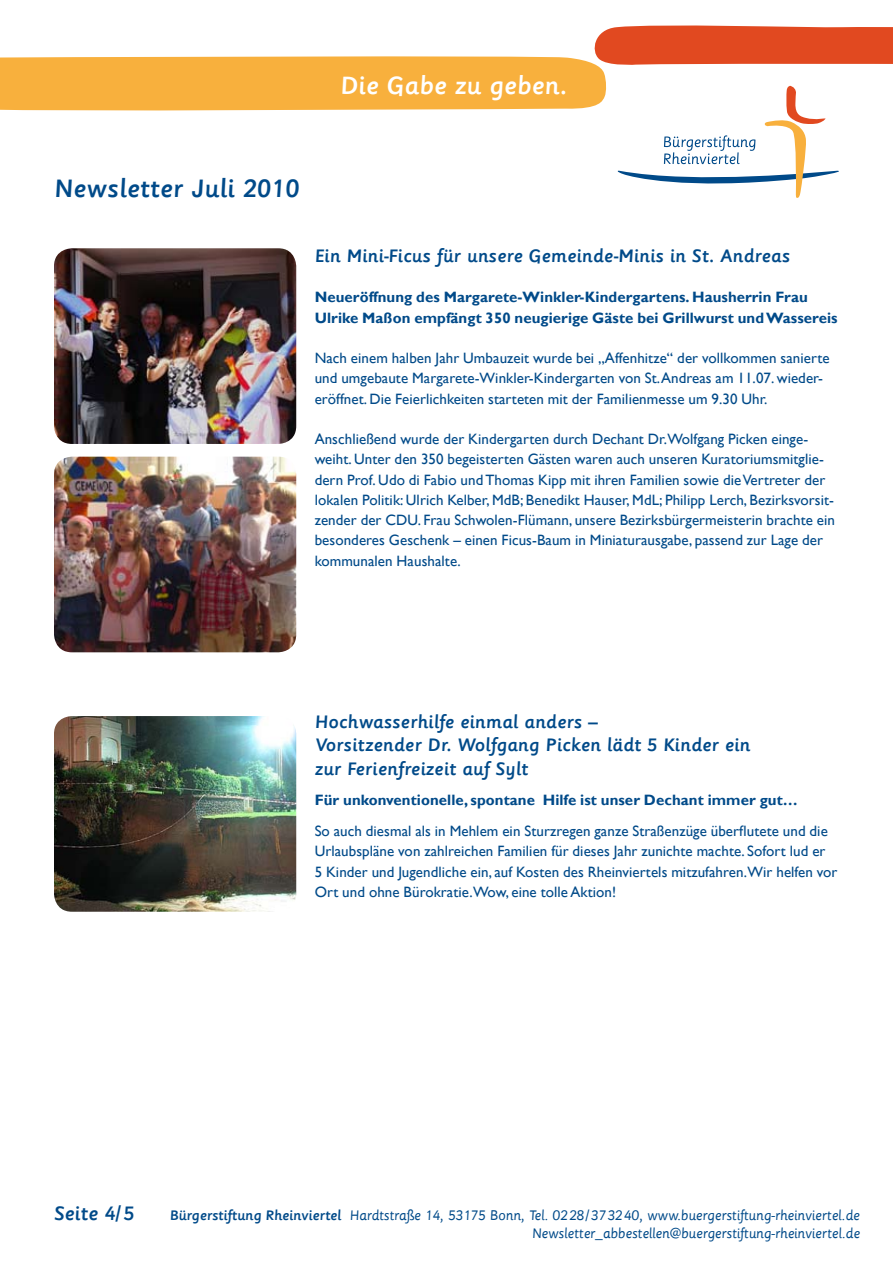
<style>
.page{position:relative;width:893px;height:1263px;background:#fff}
.page>*{position:absolute;margin:0;border:0;box-sizing:border-box;transform-origin:0 0}
.t1{font:500 27.15px "Sassoon Primary Com";letter-spacing:.005em;color:#004a89}
.t2{font:500 27px "Sassoon Primary Com";color:#fff}
.t3{font:500 21px "Sassoon Primary Com";letter-spacing:.005em;color:#004a89}
.t4{font:500 19.5px/23.4px "Sassoon Primary Com";letter-spacing:.005em;color:#004a89}
.t5{font:15px/20.2px "Gill Sans";letter-spacing:.005em;color:#004a89}
.t6{font:700 15px/20.2px "Gill Sans";letter-spacing:.005em;color:#004a89}
.t7{font:14.85px/17.9px "Sassoon Primary Com";letter-spacing:-.01em;color:#004a89;text-align:right}
.s1{font-weight:500}
</style>
<div class="page">
<img style="left:54px;top:248px;width:242px;height:196px">
<img style="left:54px;top:457px;width:242px;height:195px">
<svg style="left:0;top:25px;width:893px;height:173px"></svg>
<img style="left:54px;top:716px;width:242px;height:196px">
<h2 class="t2" style="left:340px;top:70px;width:228px">Die Gabe zu geben.</h2>
<h1 class="t1" style="left:54px;top:173px;width:247px">Newsletter Juli 2010</h1>
<h3 class="t4" style="left:315px;top:244px;width:477px">Ein Mini-Ficus für unsere Gemeinde-Minis in St. Andreas</h3>
<p class="t6" style="left:315px;top:288px;width:524px">Neueröffnung des Margarete-Winkler-Kindergartens. Hausherrin Frau<br>Ulrike Maßon empfängt 350 neugierige Gäste bei Grillwurst und Wassereis</p>
<p class="t5" style="left:315px;top:348px;width:517px">Nach einem halben Jahr Umbauzeit wurde bei „Affenhitze“ der vollkommen sanierte und umgebaute Margarete-Winkler-Kindergarten von St.Andreas am 11.07. wieder&shy;eröffnet. Die Feierlichkeiten starteten mit der Familienmesse um 9.30 Uhr.</p>
<p class="t5" style="left:315px;top:429px;width:522px">Anschließend wurde der Kindergarten durch Dechant Dr.Wolfgang Picken einge&shy;weiht. Unter den 350 begeisterten Gästen waren auch unseren Kuratoriumsmitglie&shy;dern Prof. Udo di Fabio und Thomas Kipp mit ihren Familien sowie die Vertreter der lokalen Politik: Ulrich Kelber, MdB; Benedikt Hauser, MdL; Philipp Lerch, Bezirksvorsit&shy;zender der CDU. Frau Schwolen-Flümann, unsere Bezirksbürgermeisterin brachte ein besonderes Geschenk – einen Ficus-Baum in Miniaturausgabe, passend zur Lage der kommunalen Haushalte.</p>
<h3 class="t4" style="left:315px;top:710px;width:437px">Hochwasserhilfe einmal anders –<br>Vorsitzender Dr. Wolfgang Picken lädt 5 Kinder ein zur Ferienfreizeit auf Sylt</h3>
<p class="t6" style="left:315px;top:790px;width:485px">Für unkonventionelle, spontane Hilfe ist unser Dechant immer gut…</p>
<p class="t5" style="left:315px;top:821px;width:524px">So auch diesmal als in Mehlem ein Sturzregen ganze Straßenzüge überflutete und die Urlaubspläne von zahlreichen Familien für dieses Jahr zunichte machte. Sofort lud er<br>5 Kinder und Jugendliche ein, auf Kosten des Rheinviertels mitzufahren.Wir helfen vor Ort und ohne Bürokratie.Wow, eine tolle Aktion!</p>
<h3 class="t3" style="left:54px;top:1201px;width:82px">Seite 4/5</h3>
<p class="t7" style="left:170px;top:1206px;width:692px"><span class="s1">Bürgerstiftung Rheinviertel</span> Hardtstraße 14, 53175 Bonn, Tel. 0228/373240, www.buergerstiftung-rheinviertel.de<br>Newsletter_abbestellen@buergerstiftung-rheinviertel.de</p>
</div>
